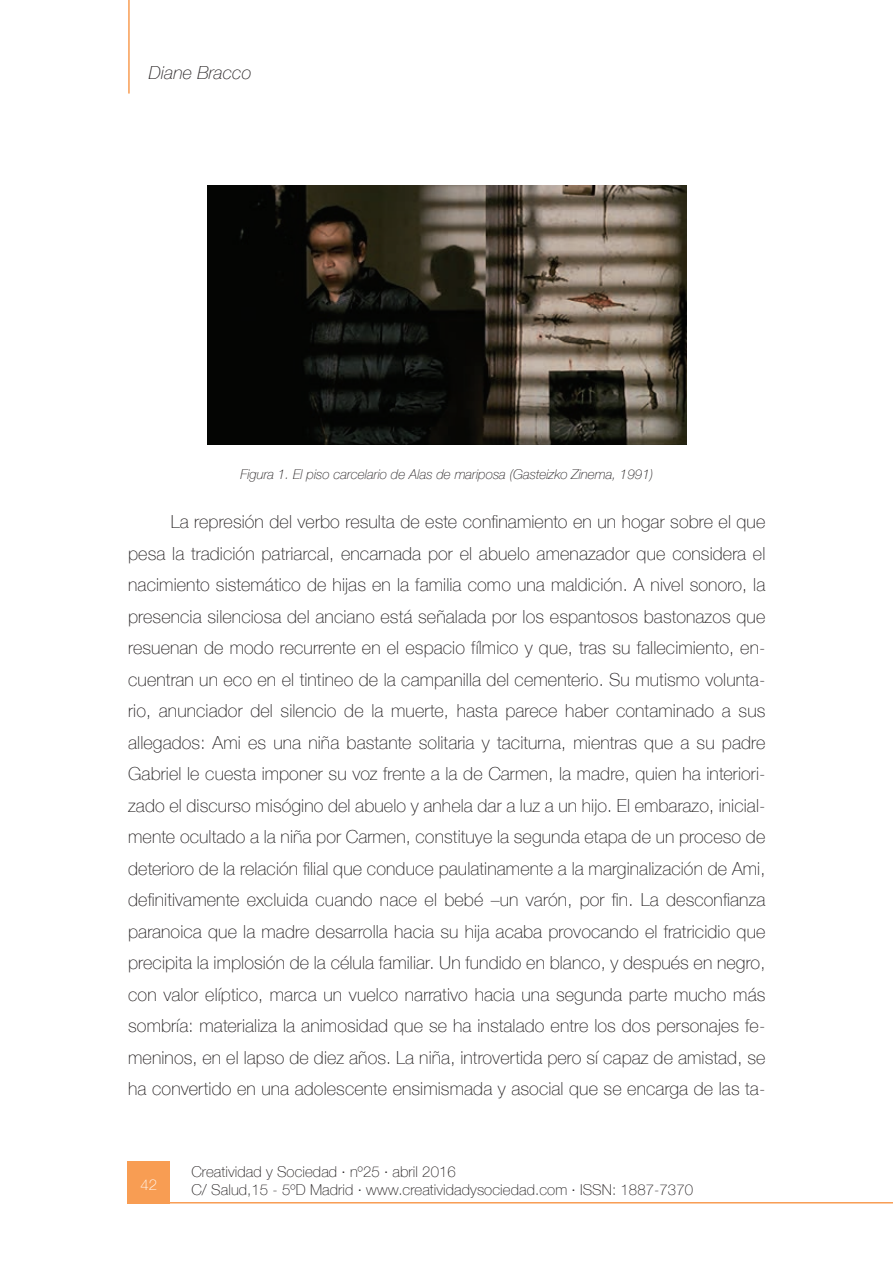
<style>
.page{position:relative;width:893px;height:1263px;background:#fff}
.page>*{position:absolute;margin:0;border:0;box-sizing:border-box;transform-origin:0 0}
.t1{font:100 18px/31.5px "Helvetica Neue";letter-spacing:.005em;color:#231f20;text-align:justify}
.t2{font:italic 100 18px "Helvetica Neue";letter-spacing:.005em;color:#231f20}
.t3{font:100 15px/18px "Helvetica Neue";letter-spacing:.005em;color:#231f20}
.t4{font:100 15px "Helvetica Neue";color:#fff}
.t5{font:italic 100 13.5px "Helvetica Neue";color:#231f20}
</style>
<div class="page">
<hr style="left:128px;top:0;width:2px;height:94px;background:#f89d53">
<hr style="left:128px;top:1202px;width:765px;height:1px;background:#f89d53">
<div style="left:128px;top:1161px;width:42px;height:42px;background:#f89d53"></div>
<img style="left:208px;top:185px;width:478px;height:260px">
<p class="t2" style="left:149px;top:59px;width:104px">Diane Bracco</p>
<p class="t5" style="left:240px;top:464px;width:414px">Figura 1. El piso carcelario de Alas de mariposa (Gasteizko Zinema, 1991)</p>
<p class="t1" style="left:128px;top:506px;width:639px;text-indent:43px">La represión del verbo resulta de este confinamiento en un hogar sobre el que pesa la tradición patriarcal, encarnada por el abuelo amenazador que considera el nacimiento sistemático de hijas en la familia como una maldición. A nivel sonoro, la presencia silenciosa del anciano está señalada por los espantosos bastonazos que resuenan de modo recurrente en el espacio fílmico y que, tras su fallecimiento, en&shy;cuentran un eco en el tintineo de la campanilla del cementerio. Su mutismo volunta&shy;rio, anunciador del silencio de la muerte, hasta parece haber contaminado a sus allegados: Ami es una niña bastante solitaria y taciturna, mientras que a su padre Gabriel le cuesta imponer su voz frente a la de Carmen, la madre, quien ha interiori&shy;zado el discurso misógino del abuelo y anhela dar a luz a un hijo. El embarazo, inicial&shy;mente ocultado a la niña por Carmen, constituye la segunda etapa de un proceso de deterioro de la relación filial que conduce paulatinamente a la marginalización de Ami, definitivamente excluida cuando nace el bebé –un varón, por fin. La desconfianza paranoica que la madre desarrolla hacia su hija acaba provocando el fratricidio que precipita la implosión de la célula familiar. Un fundido en blanco, y después en negro, con valor elíptico, marca un vuelco narrativo hacia una segunda parte mucho más sombría: materializa la animosidad que se ha instalado entre los dos personajes fe&shy;meninos, en el lapso de diez años. La niña, introvertida pero sí capaz de amistad, se ha convertido en una adolescente ensimismada y asocial que se encarga de las ta-</p>
<p class="t4" style="left:140px;top:1173px;width:18px">42</p>
<p class="t3" style="left:191px;top:1162px;width:503px">Creatividad y Sociedad · nº25 · abril 2016<br>C/ Salud,15 - 5ºD Madrid · www.creatividadysociedad.com · ISSN: 1887-7370</p>
</div>
